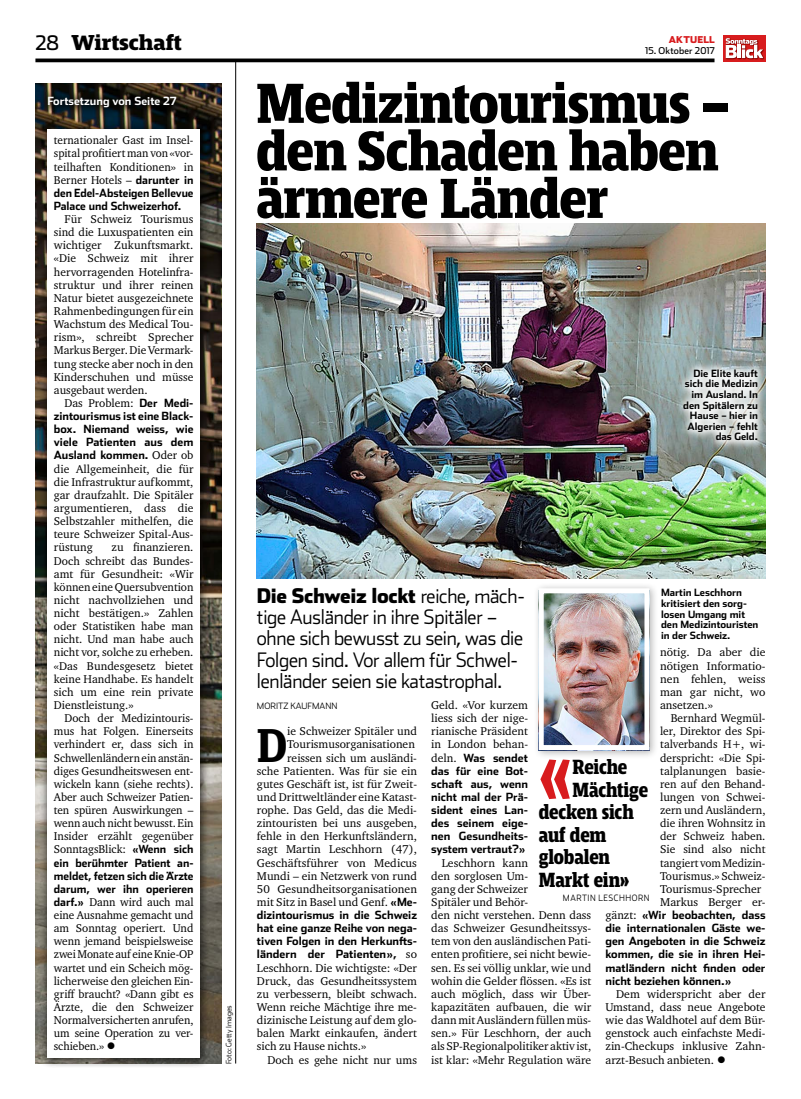
<style>
.page{position:relative;width:801px;height:1099px;background:#fff}
.page>*{position:absolute;margin:0;border:0;box-sizing:border-box;transform-origin:0 0}
._12_Quote_NEU_x10{font:700 91.12px "Mislab Pro Narrow";color:#d81c1e;scale:.81 1}
._06_Titel_2u3_Stoff{font:700 expanded 58.75px/47.5px "Mislab Pro Narrow";letter-spacing:-.01em;color:#000}
._01_LT_1_Initial_x08{font:700 49.5px "Mislab Pro Narrow";color:#000}
.t1{font:700 expanded 22.5px "Mislab Pro";letter-spacing:.005em;color:#000}
._12_Quote_NEU_x10-2{font:700 expanded 21.38px "Mislab Pro Narrow";letter-spacing:-.005em;color:#000;scale:.94 1}
._07_Lead_x06{font:300 20px/21.2px "Stainless";letter-spacing:-.015em;color:#000;scale:.96 1}
._01_LT_2_Einzug_x08{font:11.62px/13.1px "Charter ITC Pro";color:#000;text-align:justify}
._01_LT_1_Initial_x08-2{font:11.62px/13.1px "Charter ITC Pro";color:#000;text-align:right}
._01_LT_2_Einzug_x08-2{font:700 11.25px/13.1px "Stainless";color:#000;text-align:justify}
._01_LT_1_Initial_x08-3{font:700 11.25px/13.1px "Stainless";color:#000;text-align:justify}
._01_LT_2_Einzug_x08-3{font:700 11.25px/13.1px "Stainless";color:#000;scale:.96 1}
.t2{font:700 11.25px "Stainless";color:#fff}
._08_Legende_2_x11{font:700 10px/10.6px "Stainless";color:#000}
.t3{font:9.38px "Stainless";letter-spacing:.01em;color:#000}
.t4{font:900 9.38px "Stainless";letter-spacing:.015em;color:#d81c1e}
._12_Quote_NEU_x10-3{font:300 8.75px "Stainless";letter-spacing:.065em;color:#000;scale:.94 1}
.author_x07{font:300 8.75px "Stainless";color:#000}
.t5{font:300 7.5px "Stainless";color:#000}
.s1{font-family:"Stainless";font-weight:400;font-stretch:normal;font-size:20px}
.s2{font-family:"Stainless";font-weight:700;font-size:11.25px}
.s3{font-family:"Charter ITC Pro";font-weight:400;font-size:11.62px}
.s4{font-weight:900}
</style>
<div class="page">
<svg style="left:35px;top:58px;width:679px;height:4px;background:#212121"></svg>
<div style="left:723px;top:35px;width:42px;height:27px;background:#d81c1e"></div>
<img style="left:725px;top:39px;width:39px;height:21px">
<svg style="left:726px;top:38px;width:37px;height:20px"></svg>
<hr style="left:235px;top:60px;width:1px;height:1003px;background:#000">
<img style="left:35px;top:83px;width:186px;height:980px">
<img style="left:257px;top:223px;width:508px;height:355px">
<svg style="left:675px;top:360px;width:91px;height:90px"></svg>
<div style="left:39px;top:121px;width:171px;height:947px;background:#000;opacity:.6"></div>
<div style="left:47px;top:129px;width:153px;height:929px;background:#fff"></div>
<div style="left:533px;top:582px;width:126px;height:177px;background:#000;opacity:.3"></div>
<img style="left:545px;top:594px;width:98px;height:150px">
<div style="left:539px;top:588px;width:110px;height:162px;border:5px solid #fff"></div>
<div style="left:40px;top:88px;width:146px;height:29px;background:#000;opacity:.8"></div>
<p class="t1" style="left:35px;top:29px;width:148px"><span class="s1">28</span> Wirtschaft</p>
<p class="t2" style="left:47px;top:94px;width:131px">Fortsetzung von Seite 27</p>
<p class="_01_LT_2_Einzug_x08" style="left:54px;top:134px;width:141px">ternationaler Gast im Insel&shy;spital profitiert man von «vor&shy;teilhaften Konditionen» in Berner Hotels – <span class="s2">darunter in</span></p>
<p class="_01_LT_2_Einzug_x08-3" style="left:54px;top:186px;width:147px">den Edel-Absteigen Bellevue<br>Palace und Schweizerhof.</p>
<p class="_01_LT_2_Einzug_x08" style="left:54px;top:212px;width:141px;text-indent:11px">Für Schweiz Tourismus sind die Luxuspatienten ein wichtiger Zukunftsmarkt. «Die Schweiz mit ihrer hervorragenden Hotelinfra&shy;struktur und ihrer reinen Natur bietet ausgezeichnete Rahmenbedingungen für ein Wachstum des Medical Tou&shy;rism», schreibt Sprecher Markus Berger. Die Vermark&shy;tung stecke aber noch in den Kinderschuhen und müsse ausgebaut werden.</p>
<p class="_01_LT_2_Einzug_x08" style="left:64px;top:396px;width:130px">Das Problem: <span class="s2">Der Medi-</span></p>
<p class="_01_LT_2_Einzug_x08-2" style="left:54px;top:409px;width:141px">zintourismus ist eine Black&shy;box. Niemand weiss, wie viele Patienten aus dem Ausland kommen. <span class="s3">Oder ob</span></p>
<p class="_01_LT_2_Einzug_x08" style="left:54px;top:462px;width:141px">die Allgemeinheit, die für die Infrastruktur aufkommt, gar draufzahlt. Die Spitäler argumentieren, dass die Selbstzahler mithelfen, die teure Schweizer Spital-Aus&shy;rüstung</p>
<p class="_01_LT_2_Einzug_x08" style="left:54px;top:540px;width:141px;text-indent:58px">zu finanzieren.<br>Doch schreibt das Bundes&shy;amt für Gesundheit: «Wir können eine Quersubvention nicht nachvollziehen und nicht bestätigen.» Zahlen oder Statistiken habe man nicht. Und man habe auch nicht vor, solche zu erheben. «Das Bundesgesetz bietet keine Handhabe. Es handelt sich um eine rein private Dienstleistung.»</p>
<p class="_01_LT_2_Einzug_x08" style="left:54px;top:711px;width:141px;text-indent:11px">Doch der Medizintouris&shy;mus hat Folgen. Einerseits verhindert er, dass sich in Schwellenländern ein anstän&shy;diges Gesundheitswesen ent&shy;wickeln kann (siehe rechts).<br>Aber auch Schweizer Patien&shy;ten spüren Auswirkungen – wenn auch nicht bewusst. Ein Insider erzählt gegenüber SonntagsBlick: <span class="s2">«Wenn sich</span></p>
<p class="_01_LT_2_Einzug_x08-2" style="left:54px;top:856px;width:141px">ein berühmter Patient an&shy;meldet, fetzen sich die Ärzte darum, wer ihn operieren</p>
<p class="_01_LT_2_Einzug_x08" style="left:54px;top:895px;width:141px"><span class="s2">darf.»</span> Dann wird auch mal eine Ausnahme gemacht und am Sonntag operiert. Und wenn jemand beispielsweise zwei Monate auf eine Knie-OP wartet und ein Scheich mög&shy;licherweise den gleichen Ein&shy;griff braucht? «Dann gibt es Ärzte, die den Schweizer Normalversicherten anrufen, um seine Operation zu ver&shy;schieben.» ●</p>
<p class="t4" style="left:669px;top:34px;width:48px">AKTUELL</p>
<p class="t3" style="left:645px;top:45px;width:71px">15. Oktober 2017</p>
<p class="_06_Titel_2u3_Stoff" style="left:256px;top:79px;width:474px">Medizintourismus – den Schaden haben ärmere Länder</p>
<p class="_08_Legende_2_x11" style="left:683px;top:368px;width:76px;text-align:right">Die Elite kauft sich die Medizin im Ausland. In den Spitälern zu<br>Hause – hier in<br>Algerien – fehlt das Geld.</p>
<p class="t5" style="left:224px;top:1063px;width:60px;rotate:-90deg">Foto: Getty Images</p>
<p class="_07_Lead_x06" style="left:257px;top:585px;width:281px"><span class="s4">Die Schweiz lockt</span> reiche, mäch&shy;tige Ausländer in ihre Spitäler – ohne sich bewusst zu sein, was die Folgen sind. Vor allem für Schwel&shy;lenländer seien sie katastrophal.</p>
<p class="author_x07" style="left:257px;top:700px;width:82px">MORITZ KAUFMANN</p>
<p class="_01_LT_1_Initial_x08" style="left:257px;top:715px;width:32px">D</p>
<p class="_08_Legende_2_x11" style="left:661px;top:587px;width:99px">Martin Leschhorn kritisiert den sorg&shy;losen Umgang mit den Medizintouristen in der Schweiz.</p>
<p class="_01_LT_2_Einzug_x08" style="left:660px;top:645px;width:107px">nötig. Da aber die nötigen Informatio&shy;nen fehlen, weiss man gar nicht, wo ansetzen.»</p>
<p class="_01_LT_2_Einzug_x08" style="left:660px;top:711px;width:107px;text-align:left;text-indent:11px">Bernhard Wegmül&shy;ler, Direktor des Spi&shy;talverbands H+, wi&shy;derspricht: «Die Spi&shy;talplanungen basie&shy;ren auf den Behand&shy;lungen von Schwei&shy;zern und Ausländern, die ihren Wohnsitz in der Schweiz haben.<br>Sie sind also nicht tangiert vom Medizin-<br>Tourismus.» Schweiz-<br>Tourismus-Sprecher<br>Markus Berger er-</p>
<p class="_01_LT_2_Einzug_x08-2" style="left:605px;top:908px;width:162px"><span class="s3">gänzt:</span> «Wir beobachten, dass die internationalen Gäste we&shy;gen Angeboten in die Schweiz kommen, die sie in ihren Hei&shy;matländern nicht finden oder nicht beziehen können.»</p>
<p class="_01_LT_2_Einzug_x08" style="left:605px;top:987px;width:162px;text-indent:11px">Dem widerspricht aber der Umstand, dass neue Angebote wie das Waldhotel auf dem Bür&shy;genstock auch einfachste Medi&shy;zin-Checkups inklusive Zahn&shy;arzt-Besuch anbieten. ●</p>
<p class="_01_LT_2_Einzug_x08" style="left:431px;top:698px;width:98px">Geld. «Vor kurzem liess sich der nige&shy;rianische Präsident in London behan-</p>
<p class="_01_LT_2_Einzug_x08-2" style="left:431px;top:751px;width:98px"><span class="s3">deln.</span> Was sendet das für eine Bot&shy;schaft aus, wenn nicht mal der Prä&shy;sident eines Lan&shy;des seinem eige&shy;nen Gesundheits&shy;system vertraut?»</p>
<p class="_01_LT_2_Einzug_x08" style="left:431px;top:855px;width:162px;text-align:left;text-indent:11px">Leschhorn kann<br>den sorglosen Um-<br>gang der Schweizer<br>Spitäler und Behör-<br>den nicht verstehen. Denn dass das Schweizer Gesundheitssys&shy;tem von den ausländischen Pati&shy;enten profitiere, sei nicht bewie&shy;sen. Es sei völlig unklar, wie und wohin die Gelder flössen. «Es ist auch möglich, dass wir Über&shy;kapazitäten aufbauen, die wir dann mit Ausländern füllen müs&shy;sen.» Für Leschhorn, der auch als SP-Regionalpolitiker aktiv ist, ist klar: «Mehr Regulation wäre</p>
<p class="_01_LT_1_Initial_x08-2" style="left:257px;top:724px;width:162px">ie Schweizer Spitäler und<br>Tourismusorganisationen reissen sich um ausländi-<br>sche Patienten. Was für sie ein gutes Geschäft ist, ist für Zweit&shy;und Drittweltländer eine Katast&shy;rophe. Das Geld, das die Medi&shy;zintouristen bei uns ausgeben, fehle in den Herkunftsländern, sagt Martin Leschhorn (47),<br>Geschäftsführer von Medicus<br>Mundi – ein Netzwerk von rund<br>50 Gesundheitsorganisationen mit Sitz in Basel und Genf. <span class="s2">«Me-</span></p>
<p class="_01_LT_1_Initial_x08-3" style="left:257px;top:908px;width:162px">dizintourismus in die Schweiz hat eine ganze Reihe von nega&shy;tiven Folgen in den Herkunfts&shy;ländern der Patienten», <span class="s3">so</span></p>
<p class="_01_LT_1_Initial_x08-2" style="left:257px;top:960px;width:162px;text-align:justify">Leschhorn. Die wichtigste: «Der Druck, das Gesundheitssystem zu verbessern, bleibt schwach.<br>Wenn reiche Mächtige ihre me&shy;dizinische Leistung auf dem glo&shy;balen Markt einkaufen, ändert sich zu Hause nichts.»</p>
<p class="_01_LT_2_Einzug_x08" style="left:268px;top:1052px;width:151px">Doch es gehe nicht nur ums</p>
<p class="_12_Quote_NEU_x10" style="left:539px;top:717px;width:43px">«</p>
<p class="_12_Quote_NEU_x10-2" style="left:572px;top:754px;width:60px">Reiche</p>
<p class="_12_Quote_NEU_x10-2" style="left:572px;top:777px;width:82px">Mächtige</p>
<p class="_12_Quote_NEU_x10-2" style="left:539px;top:799px;width:102px">decken sich</p>
<p class="_12_Quote_NEU_x10-2" style="left:539px;top:822px;width:73px">auf dem</p>
<p class="_12_Quote_NEU_x10-2" style="left:539px;top:844px;width:77px">globalen</p>
<p class="_12_Quote_NEU_x10-2" style="left:539px;top:867px;width:98px">Markt ein»</p>
<p class="_12_Quote_NEU_x10-3" style="left:563px;top:892px;width:94px">MARTIN LESCHHORN</p>
</div>
